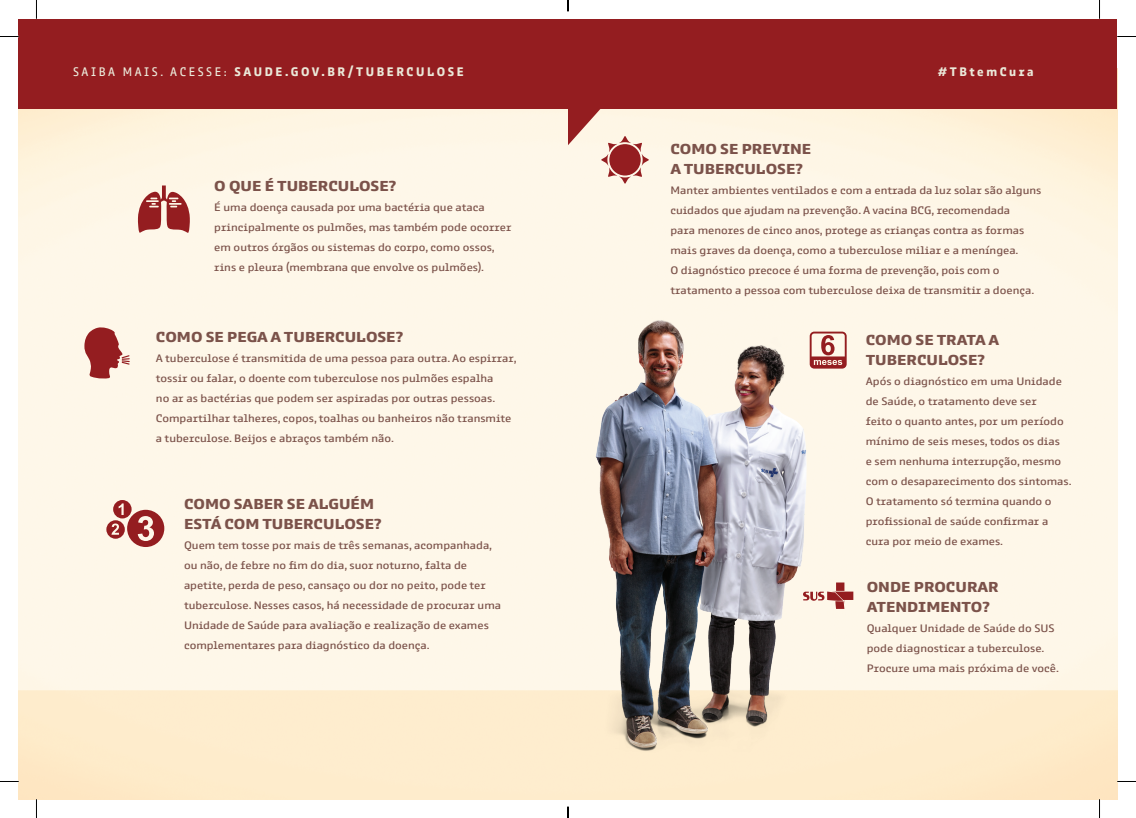
<style>
.page{position:relative;width:1136px;height:818px;background:#fff}
.page>*{position:absolute;margin:0;border:0;box-sizing:border-box;transform-origin:0 0}
.t1{font:700 15px/20px "Comspot Tec Basic";color:#7b524a;scale:1.18 1}
.t2{font:700 12.88px "Comspot Tec Basic";letter-spacing:.2em;color:#ebe9d9}
.t3{font:11.25px/20px "Comspot Tec Basic";color:#7b524a;scale:1.18 1}
.s1{font-weight:400}
</style>
<div class="page">
<img style="left:19px;top:108px;width:1098px;height:690px">
<div style="left:19px;top:19px;width:1098px;height:89px;background:#941d20"></div>
<img style="left:562px;top:267px;width:277px;height:514px">
<svg style="left:84px;top:326px;width:46px;height:53px"></svg>
<svg style="left:568px;top:108px;width:81px;height:76px"></svg>
<div style="left:609px;top:144px;width:32px;height:31px;background:#941d20;border-radius:50%"></div>
<svg style="left:106px;top:499px;width:58px;height:47px"></svg>
<svg style="left:138px;top:185px;width:52px;height:48px"></svg>
<svg style="left:803px;top:582px;width:50px;height:26px"></svg>
<svg style="left:810px;top:331px;width:37px;height:37px"></svg>
<svg style="left:0;top:36px;width:19px;height:1px"></svg>
<svg style="left:1117px;top:36px;width:19px;height:1px"></svg>
<svg style="left:36px;top:0;width:1px;height:19px"></svg>
<svg style="left:36px;top:798px;width:1px;height:19px"></svg>
<svg style="left:1099px;top:0;width:1px;height:19px"></svg>
<svg style="left:1099px;top:798px;width:1px;height:19px"></svg>
<svg style="left:567px;top:0;width:2px;height:11px"></svg>
<svg style="left:567px;top:806px;width:2px;height:11px"></svg>
<p class="t2" style="left:73px;top:64px;width:392px"><span class="s1">SAIBA MAIS. ACESSE:</span> SAUDE.GOV.BR/TUBERCULOSE</p>
<p class="t2" style="left:938px;top:64px;width:98px">#TBtemCura</p>
<h1 class="t1" style="left:214px;top:176px;width:156px">O QUE É TUBERCULOSE?</h1>
<p class="t3" style="left:214px;top:197px;width:253px">É uma doença causada por uma bactéria que ataca principalmente os pulmões, mas também pode ocorrer em outros órgãos ou sistemas do corpo, como ossos, rins e pleura (membrana que envolve os pulmões).</p>
<h1 class="t1" style="left:156px;top:327px;width:211px">COMO SE PEGA A TUBERCULOSE?</h1>
<p class="t3" style="left:156px;top:348px;width:307px">A tuberculose é transmitida de uma pessoa para outra. Ao espirrar, tossir ou falar, o doente com tuberculose nos pulmões espalha<br>no ar as bactérias que podem ser aspiradas por outras pessoas.<br>Compartilhar talheres, copos, toalhas ou banheiros não transmite a tuberculose. Beijos e abraços também não.</p>
<h1 class="t1" style="left:184px;top:493px;width:169px">COMO SABER SE ALGUÉM<br>ESTÁ COM TUBERCULOSE?</h1>
<p class="t3" style="left:184px;top:534px;width:270px">Quem tem tosse por mais de três semanas, acompanhada, ou não, de febre no fim do dia, suor noturno, falta de apetite, perda de peso, cansaço ou dor no peito, pode ter tuberculose. Nesses casos, há necessidade de procurar uma Unidade de Saúde para avaliação e realização de exames complementares para diagnóstico da doença.</p>
<h1 class="t1" style="left:670px;top:139px;width:121px">COMO SE PREVINE<br>A TUBERCULOSE?</h1>
<p class="t3" style="left:670px;top:180px;width:316px">Manter ambientes ventilados e com a entrada da luz solar são alguns cuidados que ajudam na prevenção. A vacina BCG, recomendada<br>para menores de cinco anos, protege as crianças contra as formas mais graves da doença, como a tuberculose miliar e a meníngea.<br>O diagnóstico precoce é uma forma de prevenção, pois com o tratamento a pessoa com tuberculose deixa de transmitir a doença.</p>
<h1 class="t1" style="left:866px;top:329px;width:115px">COMO SE TRATA A<br>TUBERCULOSE?</h1>
<p class="t3" style="left:866px;top:371px;width:176px">Após o diagnóstico em uma Unidade de Saúde, o tratamento deve ser<br>feito o quanto antes, por um período mínimo de seis meses, todos os dias<br>e sem nenhuma interrupção, mesmo com o desaparecimento dos sintomas.<br>O tratamento só termina quando o profissional de saúde confirmar a cura por meio de exames.</p>
<h1 class="t1" style="left:867px;top:576px;width:113px">ONDE PROCURAR<br>ATENDIMENTO?</h1>
<p class="t3" style="left:867px;top:618px;width:164px">Qualquer Unidade de Saúde do SUS pode diagnosticar a tuberculose.<br>Procure uma mais próxima de você.</p>
</div>
